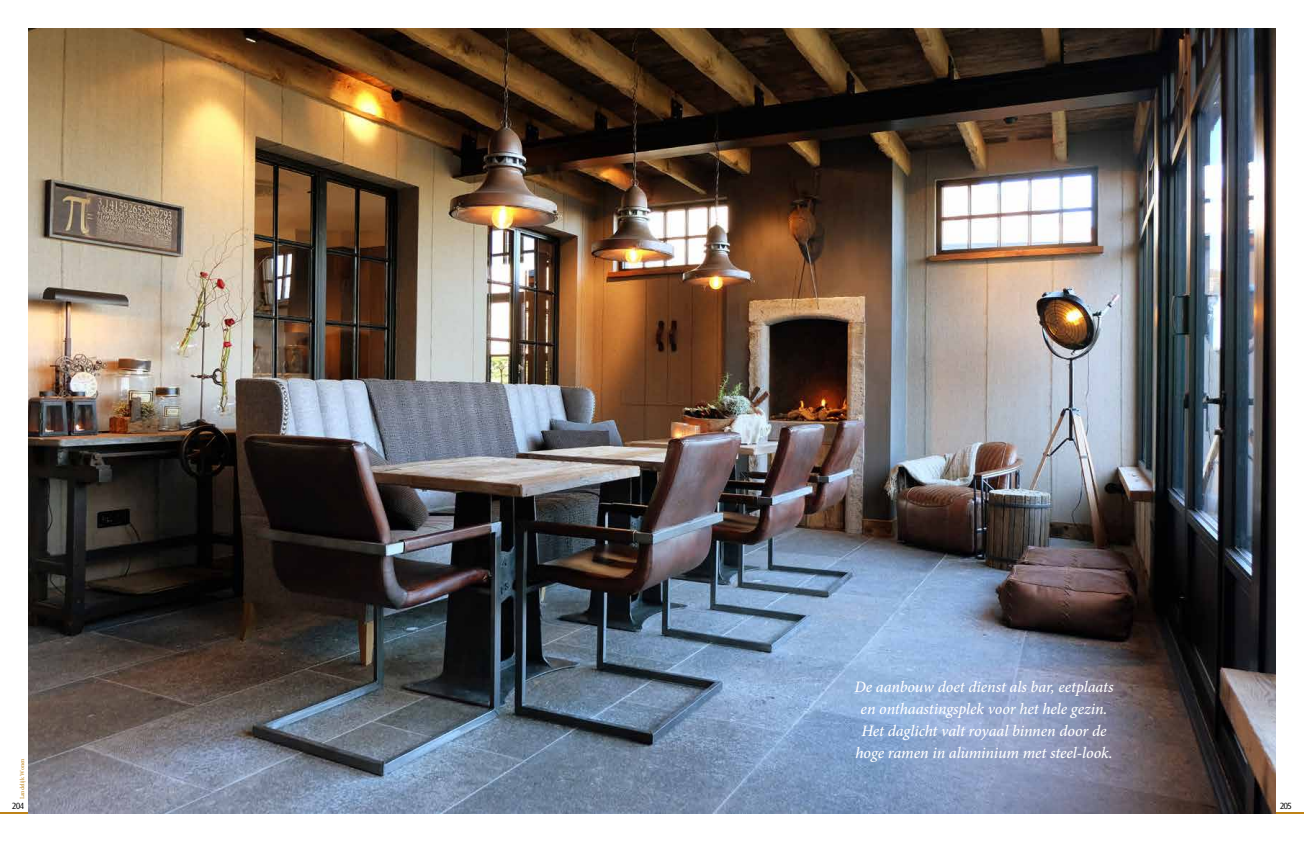
<style>
.page{position:relative;width:1304px;height:842px;background:#fff}
.page>*{position:absolute;margin:0;border:0;box-sizing:border-box;transform-origin:0 0}
.t1{font:italic 500 16px/22px "Minion Pro";letter-spacing:-.005em;color:#fff;text-align:center}
.t2{font:9px "Dax";letter-spacing:-.12em;color:#000}
.t3{font:6px "Minion Pro";letter-spacing:-.005em;color:#be8216}
</style>
<div class="page">
<hr style="left:0;top:812px;width:28px;height:2px;background:#be8216">
<hr style="left:1276px;top:812px;width:28px;height:2px;background:#be8216">
<img style="left:28px;top:28px;width:1248px;height:786px">
<p class="t3" style="left:18px;top:799px;width:43px;rotate:-90deg">Landelijk Wonen</p>
<p class="t1" style="left:854px;top:676px;width:261px">De aanbouw doet dienst als bar, eetplaats en onthaastingsplek voor het hele gezin.<br>Het daglicht valt royaal binnen door de hoge ramen in aluminium met steel-look.</p>
<p class="t2" style="left:12px;top:801px;width:14px">204</p>
<p class="t2" style="left:1280px;top:801px;width:14px">205</p>
</div>
